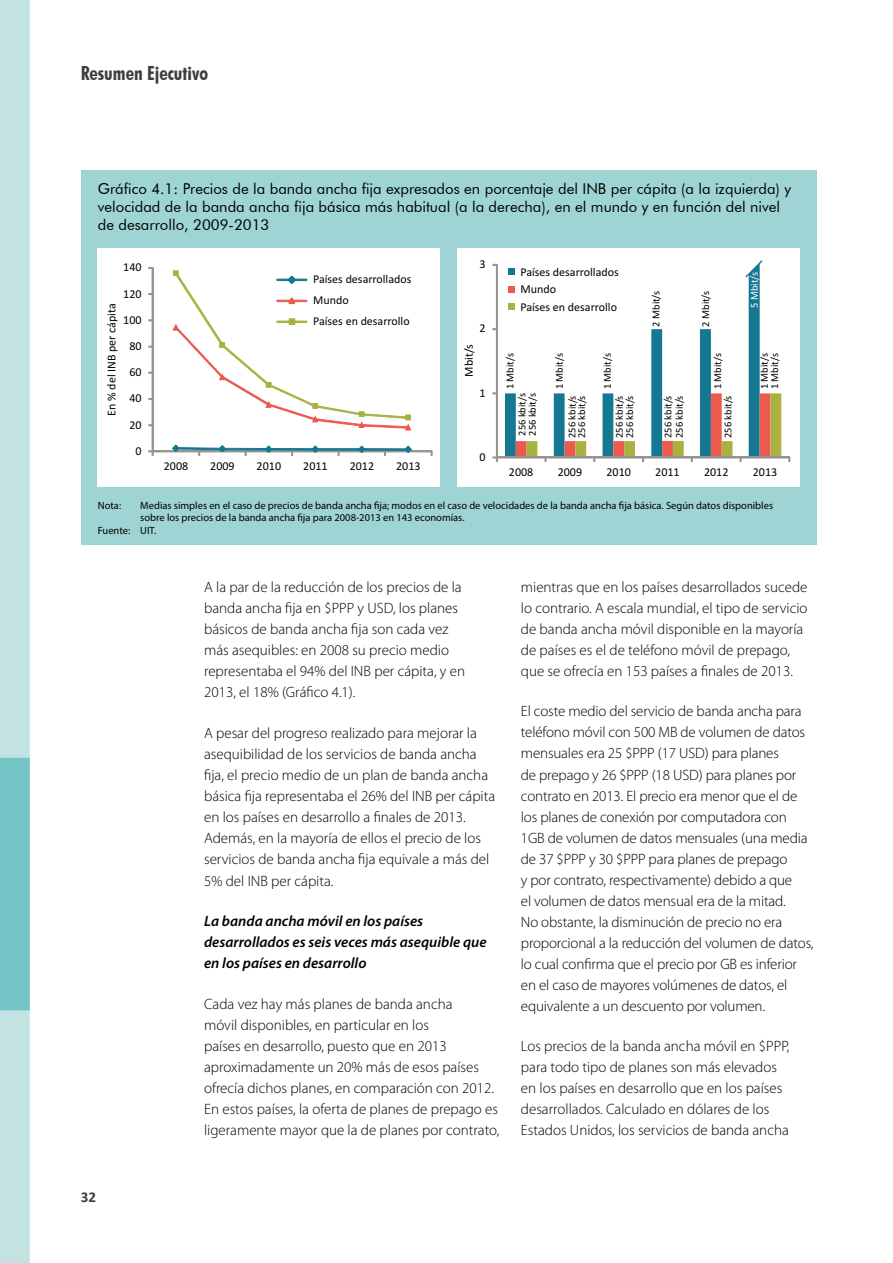
<style>
.page{position:relative;width:893px;height:1263px;background:#fff}
.page>*{position:absolute;margin:0;border:0;box-sizing:border-box;transform-origin:0 0}
.t1{font:700 condensed 19.5px "Futura BT";color:#3e3d40}
.t2{font:300 15px/21px "Myriad Pro";color:#000}
.t3{font:15px/18px "Futura BT";color:#000}
.t4{font:italic 600 15px/21.1px "Myriad Pro";color:#000}
.t5{font:700 15px "Calibri";color:#3e3d40}
.t6{font:12px/20.9px "Calibri";color:#000}
.t7{font:10.5px "Myriad Pro";color:#000}
.t8{font:10.5px/10.5px "Calibri";color:#000}
.t9{font:10.5px "Calibri";color:#fff}
</style>
<div class="page">
<svg style="left:0;top:0;width:30px;height:1263px"></svg>
<div style="left:81px;top:170px;width:735px;height:374px;background:#9fd4d4"></div>
<div style="left:98px;top:249px;width:342px;height:238px;background:#fff"></div>
<div style="left:457px;top:249px;width:342px;height:238px;background:#fff"></div>
<div style="left:152px;top:268px;width:1px;height:183px;border:1px solid #979591"></div>
<div style="left:153px;top:451px;width:279px;height:1px;border:1px solid #979591"></div>
<svg style="left:149px;top:451px;width:4px;height:4px"></svg>
<svg style="left:171px;top:444px;width:241px;height:11px"></svg>
<svg style="left:172px;top:270px;width:239px;height:161px"></svg>
<svg style="left:505px;top:268px;width:255px;height:189px"></svg>
<div style="left:496px;top:265px;width:2px;height:193px;border:1px solid #979591"></div>
<div style="left:497px;top:457px;width:292px;height:1px;border:1px solid #979591"></div>
<svg style="left:493px;top:457px;width:5px;height:4px"></svg>
<svg style="left:516px;top:393px;width:265px;height:68px"></svg>
<div style="left:509px;top:268px;width:6px;height:7px;background:#147893"></div>
<svg style="left:509px;top:286px;width:6px;height:6px"></svg>
<div style="left:509px;top:303px;width:6px;height:7px;background:#a9b240"></div>
<svg style="left:736px;top:260px;width:27px;height:18px"></svg>
<h1 class="t1" style="left:81px;top:61px;width:129px">Resumen Ejecutivo</h1>
<p class="t3" style="left:98px;top:179px;width:695px">Gráfico 4.1: Precios de la banda ancha fija expresados en porcentaje del INB per cápita (a la izquierda) y velocidad de la banda ancha fija básica más habitual (a la derecha), en el mundo y en función del nivel de desarrollo, 2009-2013</p>
<p class="t6" style="left:123px;top:258px;width:20px">140</p>
<p class="t6" style="left:123px;top:284px;width:20px">120</p>
<p class="t6" style="left:102px;top:416px;width:114px;rotate:-90deg">En % del INB per cápita</p>
<p class="t6" style="left:123px;top:310px;width:20px">100</p>
<p class="t6" style="left:129px;top:336px;width:14px">80</p>
<p class="t6" style="left:129px;top:362px;width:14px">60</p>
<p class="t6" style="left:129px;top:389px;width:14px">40</p>
<p class="t6" style="left:129px;top:415px;width:14px">20</p>
<p class="t6" style="left:136px;top:441px;width:8px">0</p>
<p class="t6" style="left:313px;top:270px;width:100px">Países desarrollados<br>Mundo<br>Países en desarrollo</p>
<p class="t6" style="left:164px;top:457px;width:26px">2008</p>
<p class="t6" style="left:210px;top:457px;width:26px">2009</p>
<p class="t6" style="left:257px;top:457px;width:26px">2010</p>
<p class="t6" style="left:303px;top:457px;width:26px">2011</p>
<p class="t6" style="left:350px;top:457px;width:26px">2012</p>
<p class="t6" style="left:396px;top:457px;width:26px">2013</p>
<p class="t6" style="left:480px;top:254px;width:8px">3</p>
<p class="t6" style="left:480px;top:319px;width:8px">2</p>
<p class="t6" style="left:459px;top:376px;width:34px;rotate:-90deg">Mbit/s</p>
<p class="t6" style="left:480px;top:383px;width:8px">1</p>
<p class="t6" style="left:480px;top:447px;width:8px">0</p>
<p class="t6" style="left:520px;top:264px;width:100px;line-height:17.4px">Países desarrollados<br>Mundo<br>Países en desarrollo</p>
<p class="t8" style="left:505px;top:389px;width:38px;rotate:-90deg">1 Mbit/s</p>
<p class="t8" style="left:555px;top:389px;width:38px;rotate:-90deg">1 Mbit/s</p>
<p class="t8" style="left:603px;top:389px;width:38px;rotate:-90deg">1 Mbit/s</p>
<p class="t8" style="left:651px;top:327px;width:38px;rotate:-90deg">2 Mbit/s</p>
<p class="t8" style="left:701px;top:327px;width:38px;rotate:-90deg">2 Mbit/s</p>
<p class="t9" style="left:750px;top:308px;width:38px;rotate:-90deg">5 Mbit/s</p>
<p class="t8" style="left:713px;top:389px;width:38px;rotate:-90deg">1 Mbit/s</p>
<p class="t8" style="left:760px;top:389px;width:38px;rotate:-90deg">1 Mbit/s<br>1 Mbit/s</p>
<p class="t8" style="left:528px;top:436px;width:44px;rotate:-90deg">256 kbit/s</p>
<p class="t8" style="left:577px;top:438px;width:44px;rotate:-90deg">256 kbit/s</p>
<p class="t8" style="left:517px;top:436px;width:44px;rotate:-90deg">256 kbit/s</p>
<p class="t8" style="left:615px;top:438px;width:44px;rotate:-90deg">256 kbit/s<br>256 kbit/s</p>
<p class="t8" style="left:663px;top:438px;width:44px;line-height:11.2px;rotate:-90deg">256 kbit/s<br>256 kbit/s</p>
<p class="t8" style="left:723px;top:438px;width:44px;rotate:-90deg">256 kbit/s</p>
<p class="t8" style="left:568px;top:438px;width:44px;rotate:-90deg">256 kbit/s</p>
<p class="t6" style="left:509px;top:463px;width:26px">2008</p>
<p class="t6" style="left:558px;top:463px;width:26px">2009</p>
<p class="t6" style="left:606px;top:463px;width:26px">2010</p>
<p class="t6" style="left:655px;top:463px;width:26px">2011</p>
<p class="t6" style="left:704px;top:463px;width:26px">2012</p>
<p class="t6" style="left:753px;top:463px;width:26px">2013</p>
<p class="t7" style="left:98px;top:499px;width:25px">Nota:</p>
<p class="t7" style="left:140px;top:499px;width:634px">Medias simples en el caso de precios de banda ancha fija; modos en el caso de velocidades de la banda ancha fija básica. Según datos disponibles</p>
<p class="t7" style="left:140px;top:511px;width:326px">sobre los precios de la banda ancha fija para 2008-2013 en 143 economías.</p>
<p class="t7" style="left:98px;top:524px;width:60px">Fuente: UIT.</p>
<p class="t5" style="left:81px;top:1187px;width:17px">32</p>
<p class="t2" style="left:204px;top:576px;width:263px">A la par de la reducción de los precios de la banda ancha fija en $PPP y USD, los planes básicos de banda ancha fija son cada vez más asequibles: en 2008 su precio medio representaba el 94% del INB per cápita, y en 2013, el 18% (Gráfico 4.1).</p>
<p class="t2" style="left:204px;top:722px;width:293px">A pesar del progreso realizado para mejorar la asequibilidad de los servicios de banda ancha fija, el precio medio de un plan de banda ancha básica fija representaba el 26% del INB per cápita en los países en desarrollo a finales de 2013.<br>Además, en la mayoría de ellos el precio de los servicios de banda ancha fija equivale a más del 5% del INB per cápita.</p>
<p class="t4" style="left:204px;top:910px;width:284px">La banda ancha móvil en los países desarrollados es seis veces más asequible que en los países en desarrollo</p>
<p class="t2" style="left:204px;top:993px;width:297px">Cada vez hay más planes de banda ancha<br>móvil disponibles, en particular en los<br>países en desarrollo, puesto que en 2013 aproximadamente un 20% más de esos países ofrecía dichos planes, en comparación con 2012.<br>En estos países, la oferta de planes de prepago es ligeramente mayor que la de planes por contrato,</p>
<p class="t2" style="left:521px;top:576px;width:288px">mientras que en los países desarrollados sucede lo contrario. A escala mundial, el tipo de servicio de banda ancha móvil disponible en la mayoría de países es el de teléfono móvil de prepago, que se ofrecía en 153 países a finales de 2013.</p>
<p class="t2" style="left:521px;top:701px;width:294px">El coste medio del servicio de banda ancha para teléfono móvil con 500 MB de volumen de datos mensuales era 25 $PPP (17 USD) para planes<br>de prepago y 26 $PPP (18 USD) para planes por contrato en 2013. El precio era menor que el de los planes de conexión por computadora con 1GB de volumen de datos mensuales (una media de 37 $PPP y 30 $PPP para planes de prepago<br>y por contrato, respectivamente) debido a que<br>el volumen de datos mensual era de la mitad.<br>No obstante, la disminución de precio no era proporcional a la reducción del volumen de datos, lo cual confirma que el precio por GB es inferior en el caso de mayores volúmenes de datos, el equivalente a un descuento por volumen.</p>
<p class="t2" style="left:521px;top:1035px;width:270px">Los precios de la banda ancha móvil en $PPP, para todo tipo de planes son más elevados en los países en desarrollo que en los países desarrollados. Calculado en dólares de los Estados Unidos, los servicios de banda ancha</p>
</div>
